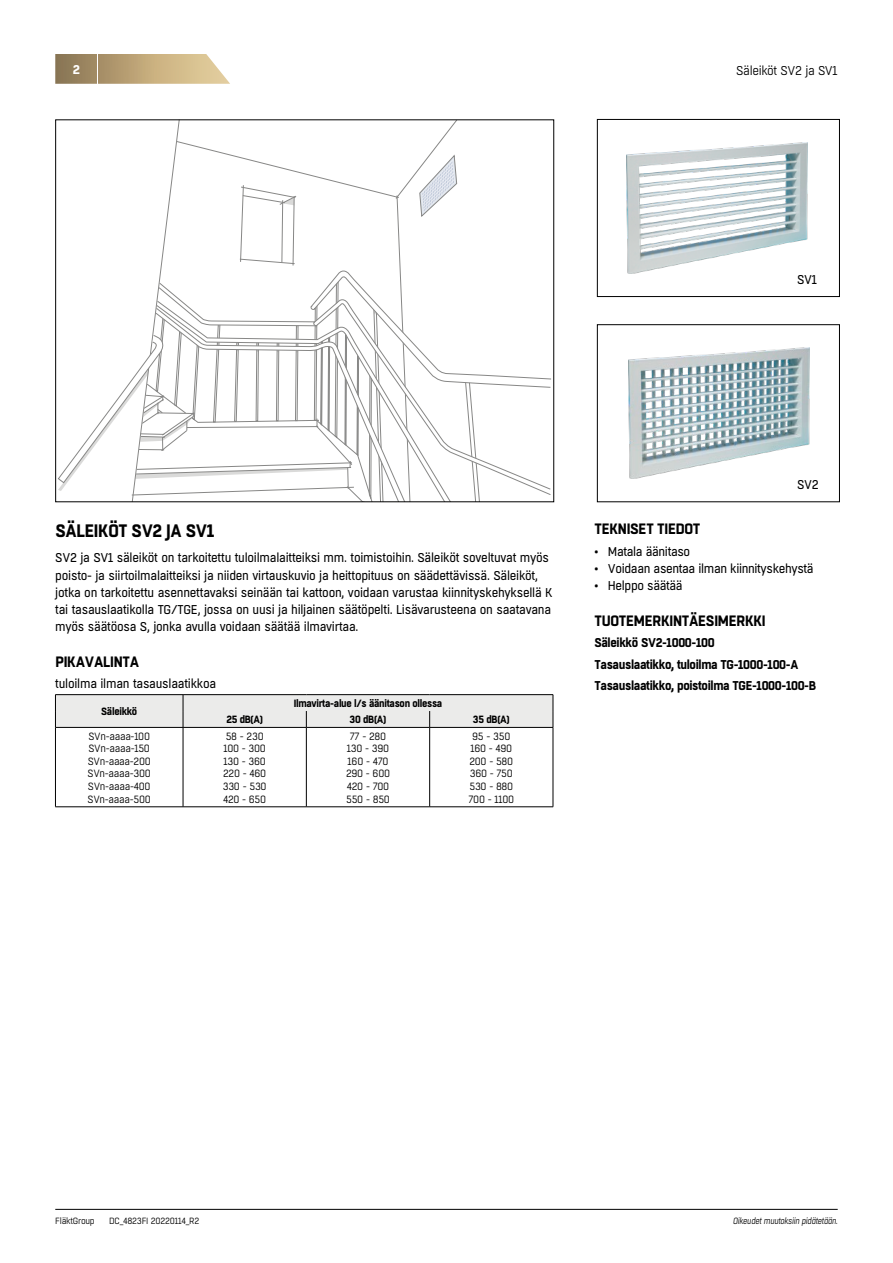
<style>
.page{position:relative;width:893px;height:1263px;background:#fff}
.page>*{position:absolute;margin:0;border:0;box-sizing:border-box;transform-origin:0 0}
.t1{font:700 18px "Boxed";letter-spacing:-.02em;color:#000;scale:.95 1}
.t2{font:700 15px "Boxed";letter-spacing:-.02em;color:#000;scale:.95 1}
.t3{font:12.75px/17.2px "Boxed";letter-spacing:-.02em;color:#000;scale:.95 1}
.t4{font:700 12.75px/21.5px "Boxed";letter-spacing:-.03em;color:#000;scale:.95 1}
.t5{font:12.75px "Boxed";letter-spacing:-.03em;color:#000;scale:.95 1}
.t6{font:700 12.75px "Boxed";color:#fff}
.t7{font:10.5px/12.6px "Boxed";letter-spacing:-.03em;color:#000;text-align:center;scale:.95 1}
.t8{font:700 10.5px "Boxed";letter-spacing:-.03em;color:#000;scale:.95 1}
.t9{font:9px "Boxed";letter-spacing:-.03em;color:#000;scale:.95 1}
.t10{font:italic 9px "Boxed";letter-spacing:-.03em;color:#000;scale:.95 1}
</style>
<div class="page">
<svg style="left:55px;top:54px;width:175px;height:30px;background:#bfaa82"></svg>
<hr style="left:55px;top:1209px;width:783px;height:1px;background:#000">
<hr style="left:97px;top:51px;width:1px;height:38px;background:#fff">
<hr style="left:55px;top:694px;width:128px;height:1px;background:#000">
<hr style="left:55px;top:727px;width:128px;height:1px;background:#000">
<hr style="left:55px;top:728px;width:1px;height:79px;background:#000">
<hr style="left:183px;top:728px;width:1px;height:79px;background:#000">
<hr style="left:306px;top:728px;width:1px;height:79px;background:#000">
<hr style="left:429px;top:728px;width:1px;height:79px;background:#000">
<hr style="left:553px;top:728px;width:1px;height:79px;background:#000">
<hr style="left:55px;top:806px;width:128px;height:1px;background:#000">
<hr style="left:183px;top:806px;width:123px;height:1px;background:#000">
<hr style="left:306px;top:806px;width:124px;height:1px;background:#000">
<hr style="left:430px;top:806px;width:123px;height:1px;background:#000">
<hr style="left:183px;top:694px;width:123px;height:1px;background:#000">
<hr style="left:306px;top:694px;width:124px;height:1px;background:#000">
<hr style="left:430px;top:694px;width:123px;height:1px;background:#000">
<svg style="left:55px;top:695px;width:499px;height:32px;background:#e7e7e6"></svg>
<hr style="left:183px;top:727px;width:123px;height:1px;background:#000">
<hr style="left:306px;top:727px;width:124px;height:1px;background:#000">
<hr style="left:430px;top:727px;width:123px;height:1px;background:#000">
<div style="left:597px;top:119px;width:243px;height:178px;border:1px solid #000"></div>
<div style="left:597px;top:324px;width:243px;height:178px;border:1px solid #000"></div>
<svg style="left:58px;top:121px;width:493px;height:379px"></svg>
<img style="left:627px;top:142px;width:181px;height:132px">
<img style="left:629px;top:347px;width:181px;height:132px">
<p class="t6" style="left:73px;top:61px;width:9px">2</p>
<p class="t5" style="left:736px;top:62px;width:108px">Säleiköt SV2 ja SV1</p>
<p class="t3" style="left:797px;top:271px;width:22px">SV1</p>
<h1 class="t1" style="left:55px;top:518px;width:169px">SÄLEIKÖT SV2 JA SV1</h1>
<p class="t3" style="left:55px;top:549px;width:525px">SV2 ja SV1 säleiköt on tarkoitettu tuloilmalaitteiksi mm. toimistoihin. Säleiköt soveltuvat myös poisto- ja siirtoilmalaitteiksi ja niiden virtauskuvio ja heittopituus on säädettävissä. Säleiköt, jotka on tarkoitettu asennettavaksi seinään tai kattoon, voidaan varustaa kiinnityskehyksellä K tai tasauslaatikolla TG/TGE, jossa on uusi ja hiljainen säätöpelti. Lisävarusteena on saatavana myös säätöosa S, jonka avulla voidaan säätää ilmavirtaa.</p>
<p class="t2" style="left:55px;top:651px;width:90px">PIKAVALINTA</p>
<p class="t3" style="left:55px;top:675px;width:171px">tuloilma ilman tasauslaatikkoa</p>
<p class="t8" style="left:101px;top:704px;width:39px">Säleikkö</p>
<p class="t8" style="left:294px;top:696px;width:158px">Ilmavirta-alue l/s äänitason ollessa</p>
<p class="t8" style="left:226px;top:712px;width:40px">25 dB(A)</p>
<p class="t8" style="left:350px;top:712px;width:40px">30 dB(A)</p>
<p class="t8" style="left:473px;top:712px;width:40px">35 dB(A)</p>
<p class="t7" style="left:88px;top:730px;width:68px;text-align:justify">SVn-aaaa-100<br>SVn-aaaa-150<br>SVn-aaaa-200<br>SVn-aaaa-300<br>SVn-aaaa-400<br>SVn-aaaa-500</p>
<p class="t7" style="left:223px;top:730px;width:48px;text-align:left">58 - 230<br>100 - 300<br>130 - 360<br>220 - 460<br>330 - 530<br>420 - 650</p>
<p class="t7" style="left:346px;top:730px;width:48px">77 - 280<br>130 - 390<br>160 - 470<br>290 - 600<br>420 - 700<br>550 - 850</p>
<p class="t7" style="left:469px;top:730px;width:49px">95 - 350<br>160 - 490<br>200 - 580<br>360 - 750<br>530 - 880<br>700 - 1100</p>
<p class="t3" style="left:797px;top:476px;width:24px">SV2</p>
<p class="t2" style="left:594px;top:519px;width:113px">TEKNISET TIEDOT</p>
<p class="t3" style="left:594px;top:543px;width:102px">• Matala äänitaso</p>
<p class="t3" style="left:594px;top:560px;width:232px">• Voidaan asentaa ilman kiinnityskehystä</p>
<p class="t3" style="left:594px;top:577px;width:94px">• Helppo säätää</p>
<p class="t2" style="left:594px;top:610px;width:182px">TUOTEMERKINTÄESIMERKKI</p>
<p class="t4" style="left:594px;top:632px;width:235px">Säleikkö SV2-1000-100<br>Tasauslaatikko, tuloilma TG-1000-100-A<br>Tasauslaatikko, poistoilma TGE-1000-100-B</p>
<p class="t9" style="left:55px;top:1215px;width:43px">FläktGroup</p>
<p class="t9" style="left:109px;top:1215px;width:96px">DC_4823FI 20220114_R2</p>
<p class="t10" style="left:733px;top:1215px;width:112px">Oikeudet muutoksiin pidätetään.</p>
</div>
